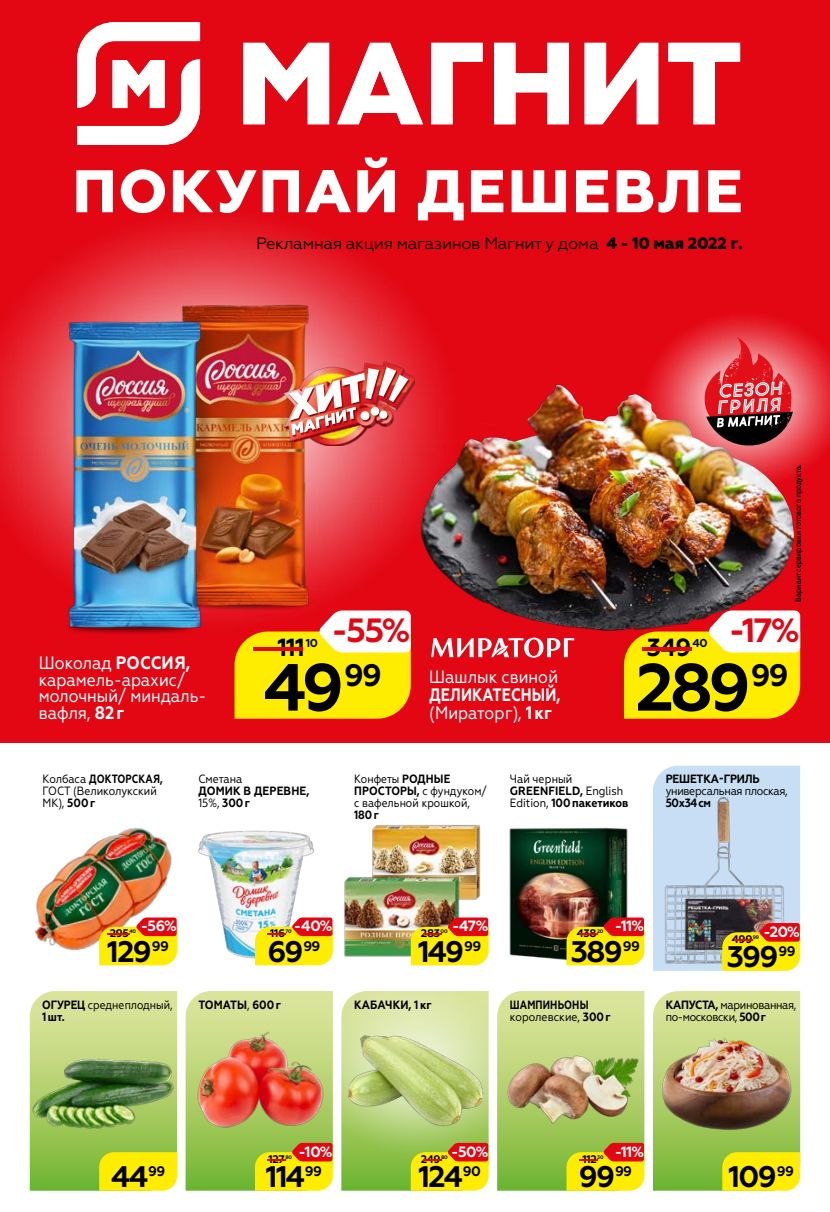
<style>
.page{position:relative;width:830px;height:1212px;background:#fff}
.page>*{position:absolute;margin:0;border:0;box-sizing:border-box;transform-origin:0 0}
.t1{font:700 66.45px "Geometria";color:#000}
.t2{font:800 60px "Geometria";letter-spacing:.03em;color:#fff}
.t3{font:700 33.6px "Geometria";color:#e30613}
.t4{font:700 29.7px "Geometria";letter-spacing:-.055em;color:#000}
.t5{font:700 24.75px "Geometria";letter-spacing:-.03em;color:#000}
.t6{font:18px/16.5px "Geometria Narrow";color:#fff}
.t7{font:700 18px/18px "Geometria Narrow";letter-spacing:.01em;color:#fff;scale:.9 1}
.t8{font:16.5px "Geometria";letter-spacing:-.02em;color:#000}
.t9{font:700 14.85px "Geometria";color:#fff}
.t10{font:12px/12px "Geometria Narrow";color:#000}
.t11{font:700 12px/12px "Geometria Narrow";letter-spacing:.01em;color:#000}
.t12{font:12px/12px "Geometria Narrow";letter-spacing:-.03em;color:#000}
.t13{font:700 12px/12px "Geometria Narrow";letter-spacing:.01em;color:#000;scale:.9 1}
.t14{font:12px "Geometria Narrow";letter-spacing:-.025em;color:#000}
.t15{font:700 12px "Geometria Narrow";letter-spacing:-.015em;color:#000}
.t16{font:700 12px "Geometria Narrow";letter-spacing:-.025em;color:#000}
.t17{font:700 11.55px "Geometria";color:#000}
.t18{font:700 11.1px "Geometria";letter-spacing:-.03em;color:#000}
.t19{font:7.65px "Geometria Narrow";letter-spacing:.01em;color:#000}
.t20{font:700 5.1px "Geometria";color:#000}
.s1{font-weight:800}
.s2{font-weight:700}
.s3{font-size:24.75px;color:#e30613}
.s4{font-weight:400}
.s5{font-size:11.1px;color:#e30613}
.s6{color:#e30613}
</style>
<div class="page">
<div style="left:0;top:0;width:829px;height:743px;background:#e30613"></div>
<svg style="left:431px;top:43px;width:51px;height:81px"></svg>
<svg style="left:494px;top:43px;width:74px;height:81px"></svg>
<svg style="left:668px;top:43px;width:71px;height:81px"></svg>
<svg style="left:584px;top:43px;width:74px;height:81px"></svg>
<svg style="left:243px;top:43px;width:86px;height:81px"></svg>
<svg style="left:337px;top:43px;width:86px;height:81px"></svg>
<svg style="left:77px;top:22px;width:123px;height:123px"></svg>
<img style="left:483px;top:384px;width:318px;height:264px">
<img style="left:0;top:222px;width:483px;height:453px">
<img style="left:220px;top:546px;width:110px;height:82px">
<img style="left:174px;top:299px;width:143px;height:312px">
<img style="left:51px;top:631px;width:167px;height:22px">
<img style="left:47px;top:321px;width:173px;height:310px">
<img style="left:283px;top:361px;width:132px;height:84px">
<img style="left:288px;top:367px;width:120px;height:68px">
<img style="left:509px;top:827px;width:119px;height:133px">
<img style="left:372px;top:825px;width:109px;height:75px">
<img style="left:344px;top:874px;width:117px;height:83px">
<img style="left:35px;top:827px;width:143px;height:139px">
<img style="left:198px;top:830px;width:117px;height:132px">
<svg style="left:623px;top:610px;width:176px;height:109px;background:#eed132"></svg>
<svg style="left:99px;top:917px;width:78px;height:48px;background:#f7b815"></svg>
<svg style="left:410px;top:917px;width:78px;height:48px;background:#ebb312"></svg>
<svg style="left:566px;top:917px;width:78px;height:48px;background:#e8ae0e"></svg>
<svg style="left:431px;top:638px;width:143px;height:20px"></svg>
<img style="left:629px;top:317px;width:200px;height:191px">
<svg style="left:703px;top:337px;width:89px;height:110px"></svg>
<svg style="left:255px;top:917px;width:78px;height:48px;background:#f4c224"></svg>
<svg style="left:652px;top:991px;width:147px;height:200px;background:#bdd550"></svg>
<svg style="left:497px;top:991px;width:147px;height:200px;background:#beca51"></svg>
<svg style="left:30px;top:991px;width:147px;height:200px;background:#a7c25d"></svg>
<svg style="left:234px;top:610px;width:176px;height:109px;background:#facf30"></svg>
<img style="left:488px;top:991px;width:1px;height:171px">
<img style="left:499px;top:1019px;width:145px;height:112px">
<img style="left:654px;top:1014px;width:143px;height:121px">
<svg style="left:341px;top:991px;width:147px;height:200px;background:#c3d176"></svg>
<img style="left:799px;top:795px;width:2px;height:167px">
<svg style="left:653px;top:766px;width:146px;height:205px;background:#bbc3bf"></svg>
<svg style="left:185px;top:991px;width:148px;height:200px;background:#c1ce5f"></svg>
<img style="left:193px;top:1030px;width:132px;height:102px">
<h2 class="t2" style="left:72px;top:156px;width:671px">ПОКУПАЙ ДЕШЕВЛЕ</h2>
<h3 class="t8" style="left:256px;top:234px;width:488px">Рекламная акция магазинов Магнит у дома <span class="s1">4 - 10 мая 2022 г.</span></h3>
<p class="t19" style="left:793px;top:602px;width:139px;rotate:-90deg">Вариант сервировки готового продукта.</p>
<h3 class="t6" style="left:39px;top:655px;width:169px">Шоколад <span class="s2">РОССИЯ, </span>карамель-арахис/ молочный/ миндаль&shy;вафля, <span class="s2">82г</span></h3>
<h3 class="t3" style="left:331px;top:610px;width:80px">-55%</h3>
<p class="t17" style="left:237px;top:636px;width:82px"><span class="s3">-</span>10</p>
<h1 class="t1" style="left:263px;top:648px;width:120px">49<sup>99</sup></h1>
<h3 class="t5" style="left:277px;top:632px;width:29px">111</h3>
<h3 class="t6" style="left:429px;top:668px;width:130px">Шашлык свиной</h3>
<h3 class="t7" style="left:429px;top:686px;width:147px">ДЕЛИКАТЕСНЫЙ, <span class="s4">(Мираторг),</span> 1кг</h3>
<h3 class="t3" style="left:728px;top:610px;width:73px">-17%</h3>
<h3 class="t5" style="left:646px;top:632px;width:46px">349</h3>
<p class="t17" style="left:626px;top:636px;width:82px"><span class="s3">-</span>40</p>
<h1 class="t1" style="left:635px;top:648px;width:154px">289<sup>99</sup></h1>
<p class="t10" style="left:43px;top:773px;width:122px">Колбаса <span class="s2">ДОКТОРСКАЯ,<br></span>ГОСТ (Великолукский<br>МК), <span class="s2">500г</span></p>
<p class="t10" style="left:198px;top:773px;width:46px">Сметана</p>
<p class="t11" style="left:198px;top:785px;width:112px">ДОМИК В ДЕРЕВНЕ,<br><span class="s4">15%,</span> 300г</p>
<p class="t10" style="left:354px;top:773px;width:134px">Конфеты <span class="s2">РОДНЫЕ<br>ПРОСТОРЫ,</span> с фундуком/ с вафельной крошкой,</p>
<p class="t11" style="left:354px;top:809px;width:26px">180г</p>
<p class="t10" style="left:509px;top:773px;width:120px">Чай черный<br><span class="s2">GREENFIELD,</span> English<br>Edition, <span class="s2">100пакетиков</span></p>
<p class="t15" style="left:665px;top:772px;width:95px">РЕШЕТКА-ГРИЛЬ</p>
<p class="t14" style="left:665px;top:784px;width:123px">универсальная плоская,</p>
<p class="t16" style="left:665px;top:796px;width:47px">50x34см</p>
<p class="t9" style="left:141px;top:917px;width:38px">-56%</p>
<p class="t18" style="left:110px;top:927px;width:21px">295</p>
<p class="t20" style="left:100px;top:928px;width:38px"><span class="s5">-</span>40</p>
<h3 class="t4" style="left:107px;top:934px;width:63px">129<sup>99</sup></h3>
<p class="t9" style="left:294px;top:917px;width:40px">-40%</p>
<p class="t18" style="left:261px;top:927px;width:32px"><span class="s6">-</span>116<sup>70</sup></p>
<p class="t9" style="left:452px;top:917px;width:38px">-47%</p>
<p class="t18" style="left:417px;top:927px;width:32px"><span class="s6">-</span>283<sup>00</sup></p>
<p class="t18" style="left:572px;top:927px;width:32px"><span class="s6">-</span>438<sup>20</sup></p>
<p class="t9" style="left:614px;top:917px;width:31px">-11%</p>
<h3 class="t4" style="left:267px;top:934px;width:55px">69<sup>99</sup></h3>
<h3 class="t4" style="left:418px;top:934px;width:64px">149<sup>99</sup></h3>
<h3 class="t4" style="left:570px;top:934px;width:70px">389<sup>99</sup></h3>
<p class="t9" style="left:763px;top:923px;width:38px">-20%</p>
<h3 class="t4" style="left:726px;top:939px;width:70px">399<sup>99</sup></h3>
<p class="t18" style="left:728px;top:932px;width:32px"><span class="s6">-</span>499<sup>99</sup></p>
<p class="t10" style="left:42px;top:999px;width:132px"><span class="s2">ОГУРЕЦ</span> среднеплодный,<br><span class="s2">1шт.</span></p>
<p class="t11" style="left:198px;top:999px;width:84px">ТОМАТЫ<span class="s4">,</span> 600г</p>
<p class="t11" style="left:354px;top:999px;width:79px">КАБАЧКИ, 1кг</p>
<p class="t13" style="left:509px;top:999px;width:113px">ШАМПИНЬОНЫ <span class="s4">королевские,</span> 300г</p>
<p class="t12" style="left:665px;top:999px;width:132px"><span class="s2">КАПУСТА,</span> маринованная, по-московски, <span class="s2">500г</span></p>
<h3 class="t4" style="left:111px;top:1159px;width:56px">44<sup>99</sup></h3>
<p class="t9" style="left:298px;top:1143px;width:36px">-10%</p>
<h3 class="t4" style="left:266px;top:1159px;width:57px">114<sup>99</sup></h3>
<p class="t18" style="left:261px;top:1152px;width:32px"><span class="s6">-</span>127<sup>80</sup></p>
<p class="t9" style="left:451px;top:1143px;width:39px">-50%</p>
<h3 class="t4" style="left:418px;top:1159px;width:64px">124<sup>90</sup></h3>
<p class="t18" style="left:417px;top:1152px;width:32px"><span class="s6">-</span>249<sup>80</sup></p>
<p class="t9" style="left:614px;top:1143px;width:31px">-11%</p>
<h3 class="t4" style="left:578px;top:1159px;width:55px">99<sup>99</sup></h3>
<p class="t18" style="left:573px;top:1152px;width:32px"><span class="s6">-</span>112<sup>30</sup></p>
<h3 class="t4" style="left:728px;top:1159px;width:67px">109<sup>99</sup></h3>
</div>
